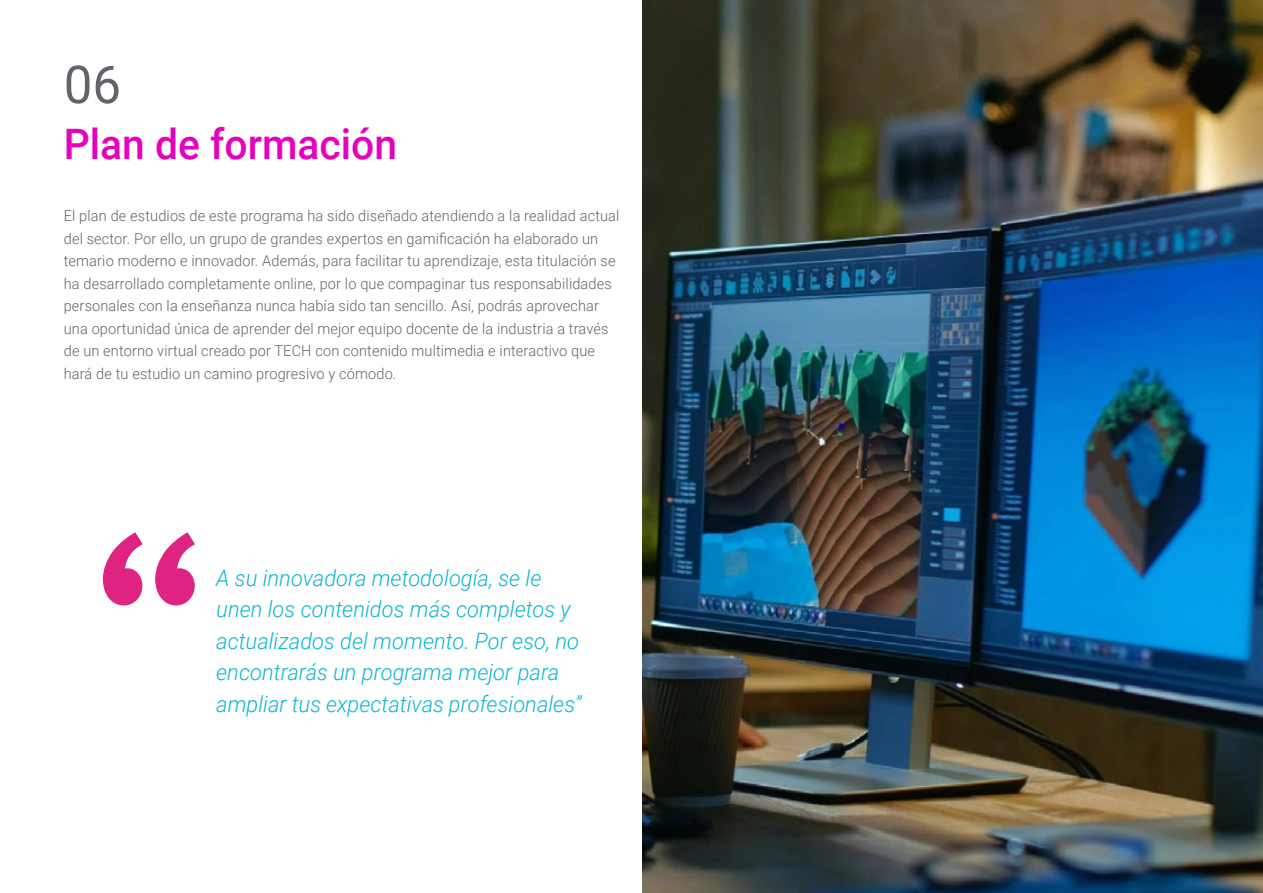
<style>
.page{position:relative;width:1263px;height:893px;background:#fff}
.page>*{position:absolute;margin:0;border:0;box-sizing:border-box;transform-origin:0 0}
.t1{font:52.5px "Roboto";color:#61646a}
.t2{font:500 42px "Roboto";color:#e602bd}
.t3{font:italic 300 22.5px/31.5px "Roboto";color:#0fb6cf}
.t4{font:300 15px/22.5px "Roboto";letter-spacing:.01em;color:#61646a}
</style>
<div class="page">
<img style="left:642px;top:0;width:621px;height:893px">
<svg style="left:103px;top:532px;width:92px;height:73px"></svg>
<h1 class="t1" style="left:64px;top:48px;width:59px">06</h1>
<h2 class="t2" style="left:64px;top:115px;width:335px">Plan de formación</h2>
<p class="t4" style="left:64px;top:204px;width:557px">El plan de estudios de este programa ha sido diseñado atendiendo a la realidad actual del sector. Por ello, un grupo de grandes expertos en gamificación ha elaborado un temario moderno e innovador. Además, para facilitar tu aprendizaje, esta titulación se ha desarrollado completamente online, por lo que compaginar tus responsabilidades personales con la enseñanza nunca había sido tan sencillo. Así, podrás aprovechar una oportunidad única de aprender del mejor equipo docente de la industria a través de un entorno virtual creado por TECH con contenido multimedia e interactivo que hará de tu estudio un camino progresivo y cómodo.</p>
<h3 class="t3" style="left:216px;top:561px;width:367px">A su innovadora metodología, se le unen los contenidos más completos y actualizados del momento. Por eso, no encontrarás un programa mejor para ampliar tus expectativas profesionales”</h3>
</div>
